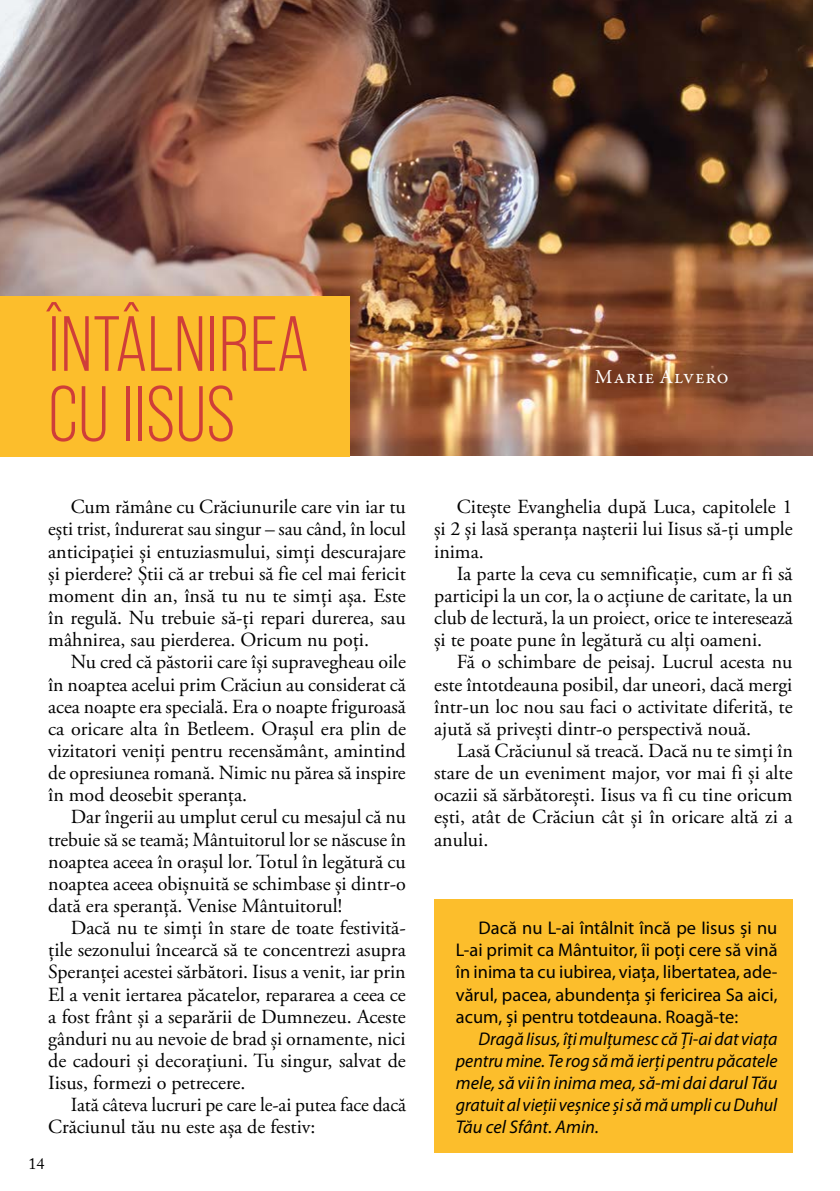
<style>
.page{position:relative;width:840px;height:1191px;background:#fff}
.page>*{position:absolute;margin:0;border:0;box-sizing:border-box;transform-origin:0 0}
.t1{font:78px/70px "Bebas Neue Pro";color:#cf3e39}
.t2{font:20px/22.2px "Adobe Garamond Pro";color:#000;text-align:justify}
.t3{font:20px "Garamond Premr Pro";letter-spacing:.05em;color:#fff}
.t4{font:18.4px/22.2px "Myriad Pro";color:#000;text-align:justify}
.t5{font:italic 18.4px/22.2px "Myriad Pro";letter-spacing:-.005em;color:#000;text-align:justify}
.t6{font:16px "Adobe Caslon Pro";color:#000}
</style>
<div class="page">
<div style="left:434px;top:899px;width:358px;height:253px;background:#fcbe2c"></div>
<img style="left:0;top:0;width:812px;height:455px">
<div style="left:0;top:296px;width:349px;height:161px;background:#fcbe2c"></div>
<h1 class="t1" style="left:48px;top:309px;width:262px">ÎNTÂLNIREA<br>CU IISUS</h1>
<p class="t2" style="left:48px;top:496px;width:359px;text-indent:23px">Cum rămâne cu Crăciunurile care vin iar tu ești trist, îndurerat sau singur – sau când, în locul anticipației și entuziasmului, simți descurajare și pierdere? Știi că ar trebui să fie cel mai fericit moment din an, însă tu nu te simți așa. Este în regulă. Nu trebuie să‑ți repari durerea, sau mâhnirea, sau pierderea. Oricum nu poți.</p>
<p class="t2" style="left:48px;top:651px;width:359px;text-indent:23px">Nu cred că păstorii care își supravegheau oile în noaptea acelui prim Crăciun au considerat că acea noapte era specială. Era o noapte friguroasă ca oricare alta în Betleem. Orașul era plin de vizitatori veniți pentru recensământ, amintind de opresiunea romană. Nimic nu părea să inspire în mod deosebit speranța.</p>
<p class="t2" style="left:48px;top:806px;width:359px;text-indent:23px">Dar îngerii au umplut cerul cu mesajul că nu trebuie să se teamă; Mântuitorul lor se născuse în noaptea aceea în orașul lor. Totul în legătură cu noaptea aceea obișnuită se schimbase și dintr‑o dată era speranță. Venise Mântuitorul!</p>
<p class="t2" style="left:48px;top:917px;width:359px;text-indent:23px">Dacă nu te simți în stare de toate festivită‑ țile sezonului încearcă să te concentrezi asupra Speranței acestei sărbători. Iisus a venit, iar prin El a venit iertarea păcatelor, repararea a ceea ce a fost frânt și a separării de Dumnezeu. Aceste gânduri nu au nevoie de brad și ornamente, nici de cadouri și decorațiuni. Tu singur, salvat de Iisus, formezi o petrecere.</p>
<p class="t2" style="left:48px;top:1094px;width:359px;text-indent:23px">Iată câteva lucruri pe care le‑ai putea face dacă<br>Crăciunul tău nu este așa de festiv:</p>
<p class="t6" style="left:28px;top:1154px;width:17px">14</p>
<p class="t3" style="left:594px;top:364px;width:135px">Marie Alvero</p>
<p class="t2" style="left:434px;top:496px;width:360px;text-indent:23px">Citește Evanghelia după Luca, capitolele 1 și 2 și lasă speranța nașterii lui Iisus să‑ți umple inima.</p>
<p class="t2" style="left:434px;top:563px;width:360px;text-indent:23px">Ia parte la ceva cu semnificație, cum ar fi să participi la un cor, la o acțiune de caritate, la un club de lectură, la un proiect, orice te interesează și te poate pune în legătură cu alți oameni.</p>
<p class="t2" style="left:434px;top:651px;width:360px;text-indent:23px">Fă o schimbare de peisaj. Lucrul acesta nu este întotdeauna posibil, dar uneori, dacă mergi într‑un loc nou sau faci o activitate diferită, te ajută să privești dintr‑o perspectivă nouă.</p>
<p class="t2" style="left:434px;top:740px;width:360px;text-indent:23px">Lasă Crăciunul să treacă. Dacă nu te simți în stare de un eveniment major, vor mai fi și alte ocazii să sărbătorești. Iisus va fi cu tine oricum ești, atât de Crăciun cât și în oricare altă zi a anului.</p>
<p class="t4" style="left:455px;top:916px;width:323px;text-indent:23px">Dacă nu L‑ai întâlnit încă pe Iisus și nu L‑ai primit ca Mântuitor, îi poți cere să vină în inima ta cu iubirea, viața, libertatea, ade‑ vărul, pacea, abundența și fericirea Sa aici, acum, și pentru totdeauna. Roagă‑te:</p>
<p class="t5" style="left:455px;top:1027px;width:323px;text-indent:23px">Dragă Iisus, îți mulțumesc că Ți‑ai dat viața pentru mine. Te rog să mă ierți pentru păcatele mele, să vii în inima mea, să‑mi dai darul Tău gratuit al vieții veșnice și să mă umpli cu Duhul Tău cel Sfânt. Amin.</p>
</div>
